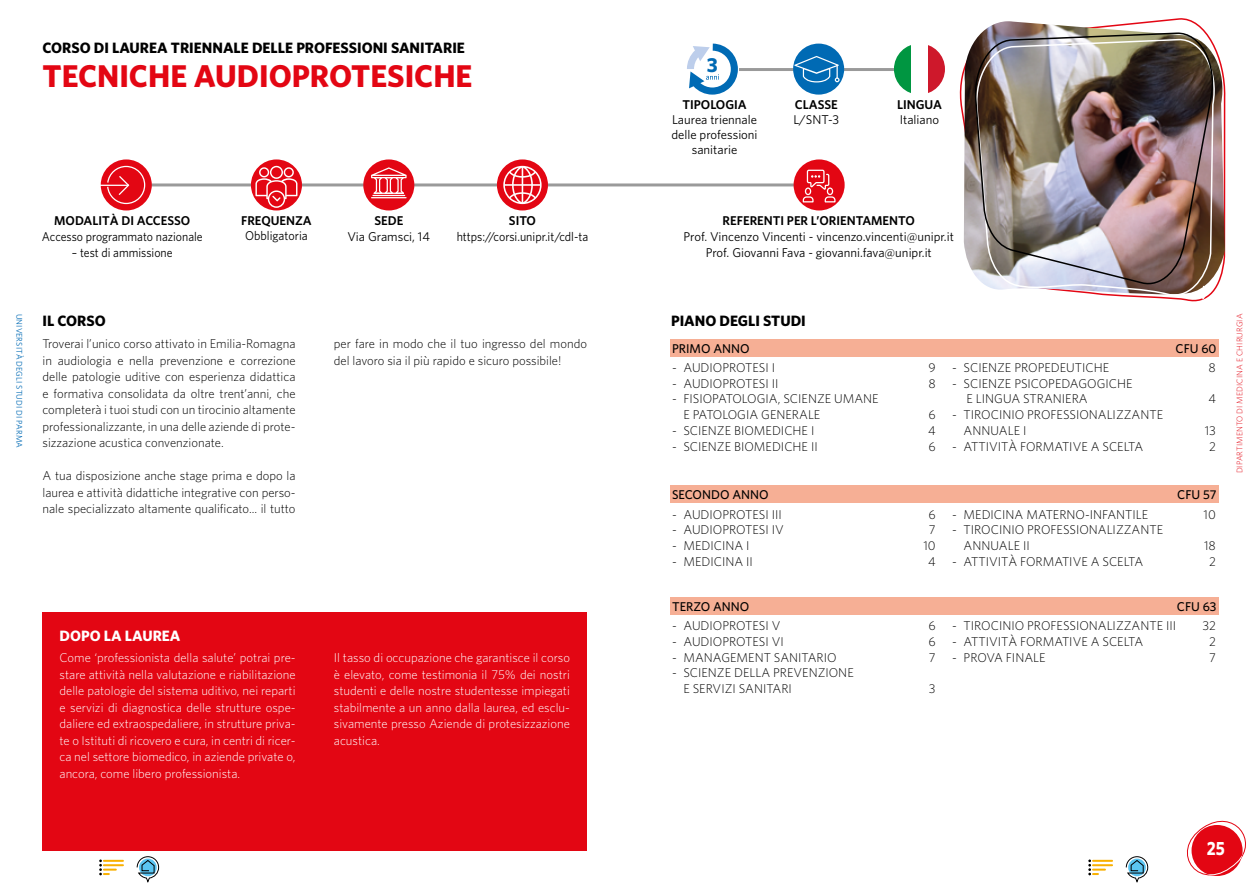
<style>
.page{position:relative;width:1259px;height:893px;background:#fff}
.page>*{position:absolute;margin:0;border:0;box-sizing:border-box;transform-origin:0 0}
.t1{font:700 31.5px "Whitney";color:#e30613}
.t2{font:700 20.25px "Whitney";color:#006ab4}
.t3{font:700 19.2px "Whitney";color:#fff;scale:.85 1}
.t4{font:700 15px "Whitney";color:#000}
.t5{font:700 15px "Whitney";color:#fff}
.testo{font:300 12.75px/16.5px "Whitney";color:#000}
.testo-2{font:300 12.75px/16.5px "Whitney";color:#fff;text-align:justify}
.tabella_2_colonne{font:300 12.75px/15.8px "Whitney";color:#000}
.testo-3{font:12.75px/15px "Whitney";color:#000;text-align:center}
.t6{font:600 12.75px "Whitney";color:#000}
.t7{font:500 12.75px "Whitney";color:#000}
.testo-4{font:12.75px "Whitney";color:#000;scale:.93 1}
.testo-5{font:12.75px "Whitney";color:#000;scale:.94 1}
.testo-6{font:12.75px "Whitney";color:#000;scale:.95 1}
.t8{font:300 8.25px "Whitney";letter-spacing:.01em;color:#e30613}
.t9{font:8.25px "Whitney";letter-spacing:.01em;color:#006ab4}
</style>
<div class="page">
<div style="left:670px;top:597px;width:548px;height:18px;background:#f6af95"></div>
<div style="left:670px;top:486px;width:548px;height:17px;background:#f6af95"></div>
<div style="left:670px;top:340px;width:548px;height:17px;background:#f6af95"></div>
<img style="left:983px;top:21px;width:243px;height:262px">
<hr style="left:739px;top:68px;width:168px;height:3px;background:#000">
<div style="left:43px;top:612px;width:544px;height:238px;background:#e30613"></div>
<hr style="left:133px;top:183px;width:671px;height:3px;background:#000">
<div style="left:101px;top:159px;width:51px;height:51px;background:#e30613;border-radius:50%"></div>
<hr style="left:98px;top:185px;width:30px;height:1px;background:#fff">
<svg style="left:106px;top:165px;width:40px;height:40px"></svg>
<svg style="left:363px;top:159px;width:51px;height:51px"></svg>
<hr style="left:372px;top:195px;width:33px;height:1px;background:#fff">
<hr style="left:371px;top:197px;width:35px;height:1px;background:#fff">
<svg style="left:371px;top:167px;width:35px;height:27px"></svg>
<div style="left:497px;top:159px;width:51px;height:51px;background:#e30613;border-radius:50%"></div>
<svg style="left:503px;top:166px;width:38px;height:38px"></svg>
<div style="left:793px;top:159px;width:51px;height:51px;background:#e30613;border-radius:50%"></div>
<svg style="left:802px;top:169px;width:34px;height:34px"></svg>
<svg style="left:251px;top:159px;width:51px;height:51px"></svg>
<svg style="left:255px;top:166px;width:42px;height:42px"></svg>
<div style="left:793px;top:44px;width:51px;height:51px;background:#006ab4;border-radius:50%"></div>
<svg style="left:794px;top:56px;width:45px;height:26px"></svg>
<svg style="left:894px;top:45px;width:17px;height:48px"></svg>
<svg style="left:928px;top:45px;width:17px;height:48px"></svg>
<svg style="left:959px;top:32px;width:260px;height:269px"></svg>
<img style="left:972px;top:31px;width:245px;height:257px">
<svg style="left:687px;top:44px;width:51px;height:51px"></svg>
<svg style="left:1187px;top:820px;width:59px;height:56px"></svg>
<svg style="left:99px;top:859px;width:24px;height:16px"></svg>
<svg style="left:137px;top:856px;width:22px;height:27px"></svg>
<svg style="left:1088px;top:859px;width:24px;height:16px"></svg>
<svg style="left:1125px;top:856px;width:23px;height:27px"></svg>
<p class="t4" style="left:43px;top:39px;width:424px">CORSO DI LAUREA TRIENNALE DELLE PROFESSIONI SANITARIE</p>
<p class="t1" style="left:43px;top:56px;width:431px">TECNICHE AUDIOPROTESICHE</p>
<p class="t2" style="left:707px;top:53px;width:13px">3</p>
<p class="t6" style="left:682px;top:97px;width:66px">TIPOLOGIA</p>
<p class="testo-3" style="left:671px;top:112px;width:88px">Laurea triennale delle professioni sanitarie</p>
<p class="t6" style="left:795px;top:97px;width:44px">CLASSE</p>
<p class="testo-3" style="left:793px;top:112px;width:47px">L/SNT-3</p>
<p class="t6" style="left:897px;top:97px;width:46px">LINGUA</p>
<p class="testo-3" style="left:899px;top:112px;width:41px">Italiano</p>
<p class="t6" style="left:54px;top:213px;width:138px">MODALITÀ DI ACCESSO</p>
<p class="testo-4" style="left:42px;top:229px;width:174px">Accesso programmato nazionale</p>
<p class="testo-4" style="left:72px;top:245px;width:110px">– test di ammissione</p>
<p class="t6" style="left:241px;top:213px;width:72px">FREQUENZA</p>
<p class="testo-6" style="left:245px;top:228px;width:67px">Obbligatoria</p>
<p class="t6" style="left:374px;top:213px;width:30px">SEDE</p>
<p class="testo-3" style="left:348px;top:229px;width:84px">Via Gramsci, 14</p>
<p class="t6" style="left:509px;top:213px;width:29px">SITO</p>
<p class="testo-5" style="left:457px;top:229px;width:141px">https://corsi.unipr.it/cdl-ta</p>
<p class="t6" style="left:722px;top:213px;width:194px">REFERENTI PER L’ORIENTAMENTO</p>
<p class="testo-3" style="left:683px;top:229px;width:272px">Prof. Vincenzo Vincenti - vincenzo.vincenti@unipr.it</p>
<p class="testo-3" style="left:705px;top:245px;width:228px">Prof. Giovanni Fava - giovanni.fava@unipr.it</p>
<p class="t9" style="left:24px;top:314px;width:136px;rotate:90deg">UNIVERSITÀ DEGLI STUDI DI PARMA</p>
<p class="t4" style="left:43px;top:311px;width:65px">IL CORSO</p>
<p class="t4" style="left:671px;top:311px;width:136px">PIANO DEGLI STUDI</p>
<p class="testo" style="left:42px;top:335px;width:255px;text-align:justify">Troverai l’unico corso attivato in Emilia-Romagna in audiologia e nella prevenzione e correzione delle patologie uditive con esperienza didattica e formativa consolidata da oltre trent’anni, che completerà i tuoi studi con un tirocinio altamente professionalizzante, in una delle aziende di prote&shy;sizzazione acustica convenzionate.</p>
<p class="testo" style="left:42px;top:467px;width:255px;text-align:justify">A tua disposizione anche stage prima e dopo la laurea e attività didattiche integrative con perso&shy;nale specializzato altamente qualificato... il tutto</p>
<p class="testo" style="left:334px;top:335px;width:255px">per fare in modo che il tuo ingresso del mondo del lavoro sia il più rapido e sicuro possibile!</p>
<p class="t5" style="left:60px;top:627px;width:122px">DOPO LA LAUREA</p>
<p class="testo-2" style="left:60px;top:649px;width:238px">Come ‘professionista della salute’ potrai pre&shy;stare attività nella valutazione e riabilitazione delle patologie del sistema uditivo, nei reparti e servizi di diagnostica delle strutture ospe&shy;daliere ed extraospedaliere, in strutture priva&shy;te o Istituti di ricovero e cura, in centri di ricer&shy;ca nel settore biomedico, in aziende private o, ancora, come libero professionista.</p>
<p class="testo-2" style="left:334px;top:649px;width:238px">Il tasso di occupazione che garantisce il corso è elevato, come testimonia il 75% dei nostri studenti e delle nostre studentesse impiegati stabilmente a un anno dalla laurea, ed esclu&shy;sivamente presso Aziende di protesizzazione acustica.</p>
<p class="t7" style="left:672px;top:340px;width:79px">PRIMO ANNO</p>
<p class="t7" style="left:1175px;top:340px;width:43px">CFU 60</p>
<p class="tabella_2_colonne" style="left:672px;top:359px;width:104px">- AUDIOPROTESI I</p>
<p class="tabella_2_colonne" style="left:928px;top:359px;width:9px">9</p>
<p class="tabella_2_colonne" style="left:672px;top:375px;width:108px">- AUDIOPROTESI II</p>
<p class="tabella_2_colonne" style="left:928px;top:375px;width:9px">8</p>
<p class="tabella_2_colonne" style="left:683px;top:391px;width:197px;text-indent:-11px">- FISIOPATOLOGIA, SCIENZE UMANE<br>E PATOLOGIA GENERALE</p>
<p class="tabella_2_colonne" style="left:952px;top:359px;width:158px">- SCIENZE PROPEDEUTICHE</p>
<p class="tabella_2_colonne" style="left:1208px;top:359px;width:9px">8</p>
<p class="tabella_2_colonne" style="left:966px;top:375px;width:168px;text-indent:-14px">- SCIENZE PSICOPEDAGOGICHE<br>E LINGUA STRANIERA</p>
<p class="tabella_2_colonne" style="left:1208px;top:391px;width:9px">4</p>
<p class="tabella_2_colonne" style="left:963px;top:407px;width:201px;text-indent:-11px">- TIROCINIO PROFESSIONALIZZANTE<br>ANNUALE I</p>
<p class="tabella_2_colonne" style="left:928px;top:407px;width:9px">6</p>
<p class="tabella_2_colonne" style="left:672px;top:422px;width:144px">- SCIENZE BIOMEDICHE I</p>
<p class="tabella_2_colonne" style="left:928px;top:422px;width:9px">4</p>
<p class="tabella_2_colonne" style="left:672px;top:438px;width:147px">- SCIENZE BIOMEDICHE II</p>
<p class="tabella_2_colonne" style="left:928px;top:438px;width:9px">6</p>
<p class="tabella_2_colonne" style="left:1204px;top:422px;width:13px">13</p>
<p class="tabella_2_colonne" style="left:952px;top:438px;width:192px">- ATTIVITÀ FORMATIVE A SCELTA</p>
<p class="tabella_2_colonne" style="left:1209px;top:438px;width:8px">2</p>
<p class="t7" style="left:672px;top:487px;width:98px">SECONDO ANNO</p>
<p class="t7" style="left:1177px;top:487px;width:41px">CFU 57</p>
<p class="testo" style="left:672px;top:506px;width:111px">- AUDIOPROTESI III</p>
<p class="testo" style="left:928px;top:506px;width:9px">6</p>
<p class="testo" style="left:672px;top:521px;width:113px">- AUDIOPROTESI IV</p>
<p class="testo" style="left:929px;top:521px;width:8px">7</p>
<p class="testo" style="left:672px;top:537px;width:79px">- MEDICINA I</p>
<p class="testo" style="left:923px;top:537px;width:14px">10</p>
<p class="testo" style="left:672px;top:553px;width:82px">- MEDICINA II</p>
<p class="testo" style="left:928px;top:553px;width:9px">4</p>
<p class="testo" style="left:952px;top:506px;width:197px">- MEDICINA MATERNO-INFANTILE</p>
<p class="testo" style="left:1203px;top:506px;width:14px">10</p>
<p class="testo" style="left:963px;top:522px;width:201px;line-height:15.8px;text-indent:-11px">- TIROCINIO PROFESSIONALIZZANTE<br>ANNUALE II</p>
<p class="testo" style="left:1204px;top:537px;width:13px">18</p>
<p class="testo" style="left:952px;top:553px;width:192px">- ATTIVITÀ FORMATIVE A SCELTA</p>
<p class="testo" style="left:1209px;top:553px;width:8px">2</p>
<p class="t7" style="left:672px;top:599px;width:79px">TERZO ANNO</p>
<p class="t7" style="left:1176px;top:599px;width:41px">CFU 63</p>
<p class="testo" style="left:672px;top:617px;width:110px">- AUDIOPROTESI V</p>
<p class="testo" style="left:928px;top:617px;width:9px">6</p>
<p class="testo" style="left:672px;top:633px;width:113px">- AUDIOPROTESI VI</p>
<p class="testo" style="left:928px;top:633px;width:9px">6</p>
<p class="testo" style="left:672px;top:649px;width:166px">- MANAGEMENT SANITARIO</p>
<p class="testo" style="left:929px;top:649px;width:8px">7</p>
<p class="testo" style="left:683px;top:665px;width:172px;line-height:15.8px;text-indent:-11px">- SCIENZE DELLA PREVENZIONE<br>E SERVIZI SANITARI</p>
<p class="testo" style="left:952px;top:617px;width:225px">- TIROCINIO PROFESSIONALIZZANTE III</p>
<p class="testo" style="left:1202px;top:617px;width:15px">32</p>
<p class="testo" style="left:952px;top:633px;width:192px">- ATTIVITÀ FORMATIVE A SCELTA</p>
<p class="testo" style="left:1209px;top:633px;width:8px">2</p>
<p class="testo" style="left:952px;top:649px;width:95px">- PROVA FINALE</p>
<p class="testo" style="left:1209px;top:649px;width:8px">7</p>
<p class="testo" style="left:929px;top:680px;width:8px">3</p>
<p class="t8" style="left:1235px;top:473px;width:161px;rotate:-90deg">DIPARTIMENTO DI MEDICINA E CHIRURGIA</p>
<h3 class="t3" style="left:1206px;top:837px;width:23px">25</h3>
</div>
